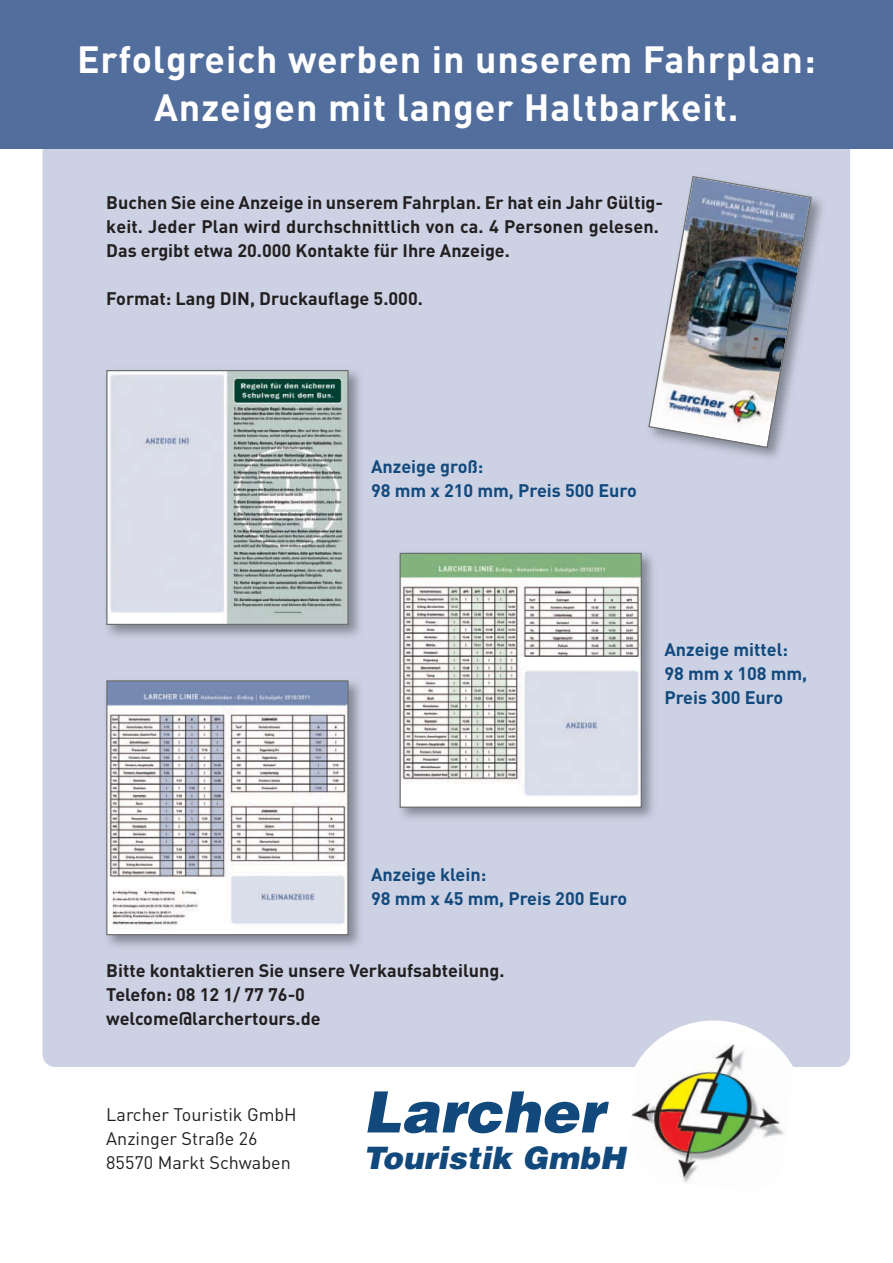
<style>
.page{position:relative;width:893px;height:1263px;background:#fff}
.page>*{position:absolute;margin:0;border:0;box-sizing:border-box;transform-origin:0 0}
.t1{font:italic 900 57px "Helvetica";color:#12497d}
.t2{font:700 37.5px/48px "DIN";letter-spacing:.025em;color:#fff;text-align:center}
.t3{font:italic 900 30.9px "Helvetica";color:#12497d}
.t4{font:700 18px/24px "DIN";color:#231f20}
.t5{font:700 18px/24px "DIN";color:#12497d}
.t6{font:18px/24px "DIN";color:#231f20}
</style>
<div class="page">
<div style="left:43px;top:43px;width:807px;height:1024px;background:#ccd2e4;border-radius:13px"></div>
<div style="left:0;top:0;width:893px;height:149px;background:#526e9d"></div>
<img style="left:647px;top:175px;width:165px;height:274px">
<img style="left:107px;top:370px;width:253px;height:267px">
<img style="left:108px;top:372px;width:239px;height:251px">
<div style="left:106px;top:370px;width:243px;height:255px;border:1px solid #6d6e70"></div>
<img style="left:399px;top:552px;width:254px;height:267px">
<img style="left:402px;top:555px;width:238px;height:251px">
<div style="left:400px;top:553px;width:242px;height:255px;border:1px solid #6d6e70"></div>
<img style="left:106px;top:681px;width:254px;height:266px">
<img style="left:108px;top:682px;width:239px;height:251px">
<div style="left:106px;top:680px;width:243px;height:255px;border:1px solid #6d6e70"></div>
<div style="left:623px;top:1020px;width:181px;height:182px;background:#fff;border-radius:50%"></div>
<img style="left:631px;top:1035px;width:162px;height:148px">
<h2 class="t2" style="left:77px;top:39px;width:740px">Erfolgreich werben in unserem Fahrplan:<br>Anzeigen mit langer Haltbarkeit.</h2>
<p class="t4" style="left:106px;top:193px;width:558px">Buchen Sie eine Anzeige in unserem Fahrplan. Er hat ein Jahr Gültig&shy;keit. Jeder Plan wird durchschnittlich von ca. 4 Personen gelesen.<br>Das ergibt etwa 20.000 Kontakte für Ihre Anzeige.</p>
<p class="t4" style="left:106px;top:288px;width:318px">Format: Lang DIN, Druckauflage 5.000.</p>
<p class="t5" style="left:371px;top:456px;width:267px">Anzeige groß:<br>98 mm x 210 mm, Preis 500 Euro</p>
<p class="t5" style="left:664px;top:640px;width:144px">Anzeige mittel:<br>98 mm x 108 mm,<br>Preis 300 Euro</p>
<p class="t5" style="left:371px;top:864px;width:258px">Anzeige klein:<br>98 mm x 45 mm, Preis 200 Euro</p>
<p class="t4" style="left:106px;top:960px;width:400px">Bitte kontaktieren Sie unsere Verkaufsabteilung.<br>Telefon: 08 12 1/ 77 76-0 welcome@larchertours.de</p>
<p class="t6" style="left:106px;top:1105px;width:192px">Larcher Touristik GmbH<br>Anzinger Straße 26<br>85570 Markt Schwaben</p>
<h1 class="t1" style="left:363px;top:1091px;width:252px">Larcher</h1>
<h3 class="t3" style="left:363px;top:1147px;width:269px">Touristik GmbH</h3>
</div>
